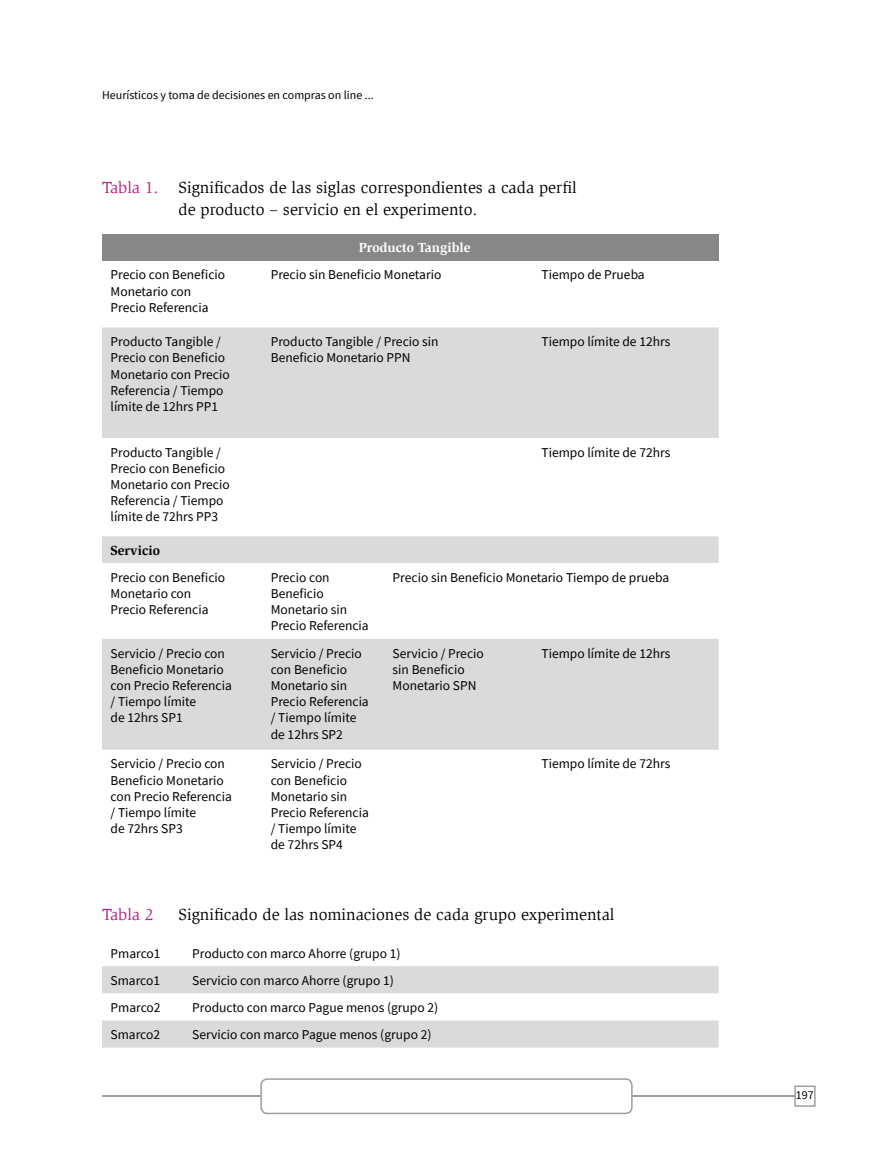
<style>
.page{position:relative;width:893px;height:1149px;background:#fff}
.page>*{position:absolute;margin:0;border:0;box-sizing:border-box;transform-origin:0 0}
.t1{font:16.5px/22.5px "Slimbach Std";color:#000}
.t2{font:16.5px "Slimbach Std";color:#b52185}
.t3{font:13.5px/16.2px "Source Sans Pro";color:#000}
.t4{font:700 13.5px "Slimbach Std";color:#fff}
.t5{font:700 13.5px "Slimbach Std";color:#000}
.t6{font:12px "Source Sans Pro";color:#000}
</style>
<div class="page">
<hr style="left:102px;top:1094px;width:693px;height:2px;background:#9d9d9c">
<div style="left:794px;top:1085px;width:22px;height:21px;border:2px solid #9d9d9c"></div>
<div style="left:261px;top:1078px;width:371px;height:35px;background:#fff;border-radius:6px"></div>
<div style="left:260px;top:1077px;width:373px;height:36px;border:2px solid #9d9d9c;border-radius:6px"></div>
<div style="left:102px;top:234px;width:617px;height:27px;background:#878787"></div>
<svg style="left:102px;top:327px;width:617px;height:422px;fill:#dadada"></svg>
<svg style="left:102px;top:966px;width:617px;height:81px;fill:#dadada"></svg>
<p class="t6" style="left:102px;top:87px;width:273px">Heurísticos y toma de decisiones en compras on line ...</p>
<p class="t2" style="left:102px;top:178px;width:55px">Tabla 1.</p>
<p class="t1" style="left:179px;top:176px;width:400px">Significados de las siglas correspondientes a cada perfil de producto – servicio en el experimento.</p>
<p class="t4" style="left:359px;top:239px;width:113px">Producto Tangible</p>
<p class="t3" style="left:111px;top:266px;width:116px">Precio con Beneficio<br>Monetario con<br>Precio Referencia</p>
<p class="t3" style="left:271px;top:266px;width:172px">Precio sin Beneficio Monetario</p>
<p class="t3" style="left:541px;top:266px;width:105px">Tiempo de Prueba</p>
<p class="t3" style="left:111px;top:333px;width:121px">Producto Tangible /<br>Precio con Beneficio<br>Monetario con Precio<br>Referencia / Tiempo límite de 12hrs PP1</p>
<p class="t3" style="left:271px;top:333px;width:169px">Producto Tangible / Precio sin<br>Beneficio Monetario PPN</p>
<p class="t3" style="left:541px;top:333px;width:130px">Tiempo límite de 12hrs</p>
<p class="t3" style="left:111px;top:444px;width:121px">Producto Tangible /<br>Precio con Beneficio<br>Monetario con Precio<br>Referencia / Tiempo límite de 72hrs PP3</p>
<p class="t3" style="left:541px;top:444px;width:130px">Tiempo límite de 72hrs</p>
<p class="t5" style="left:111px;top:542px;width:51px">Servicio</p>
<p class="t3" style="left:111px;top:569px;width:116px">Precio con Beneficio<br>Monetario con<br>Precio Referencia</p>
<p class="t3" style="left:271px;top:569px;width:100px">Precio con<br>Beneficio<br>Monetario sin<br>Precio Referencia</p>
<p class="t3" style="left:393px;top:569px;width:278px">Precio sin Beneficio Monetario Tiempo de prueba</p>
<p class="t3" style="left:111px;top:644px;width:123px">Servicio / Precio con<br>Beneficio Monetario con Precio Referencia / Tiempo límite<br>de 12hrs SP1</p>
<p class="t3" style="left:271px;top:644px;width:100px">Servicio / Precio con Beneficio<br>Monetario sin<br>Precio Referencia / Tiempo límite de 12hrs SP2</p>
<p class="t3" style="left:393px;top:644px;width:93px">Servicio / Precio sin Beneficio<br>Monetario SPN</p>
<p class="t3" style="left:541px;top:644px;width:130px">Tiempo límite de 12hrs</p>
<p class="t3" style="left:111px;top:755px;width:123px">Servicio / Precio con<br>Beneficio Monetario con Precio Referencia / Tiempo límite<br>de 72hrs SP3</p>
<p class="t3" style="left:271px;top:755px;width:100px">Servicio / Precio con Beneficio<br>Monetario sin<br>Precio Referencia / Tiempo límite de 72hrs SP4</p>
<p class="t3" style="left:541px;top:755px;width:130px">Tiempo límite de 72hrs</p>
<p class="t2" style="left:102px;top:905px;width:53px">Tabla 2</p>
<p class="t1" style="left:179px;top:903px;width:437px">Significado de las nominaciones de cada grupo experimental</p>
<p class="t3" style="left:111px;top:944px;width:52px">Pmarco1</p>
<p class="t3" style="left:192px;top:944px;width:210px">Producto con marco Ahorre (grupo 1)</p>
<p class="t3" style="left:111px;top:971px;width:51px">Smarco1</p>
<p class="t3" style="left:192px;top:971px;width:203px">Servicio con marco Ahorre (grupo 1)</p>
<p class="t3" style="left:111px;top:998px;width:52px">Pmarco2</p>
<p class="t3" style="left:192px;top:998px;width:248px">Producto con marco Pague menos (grupo 2)</p>
<p class="t3" style="left:111px;top:1026px;width:51px">Smarco2</p>
<p class="t3" style="left:192px;top:1026px;width:241px">Servicio con marco Pague menos (grupo 2)</p>
<p class="t6" style="left:796px;top:1087px;width:19px">197</p>
</div>
